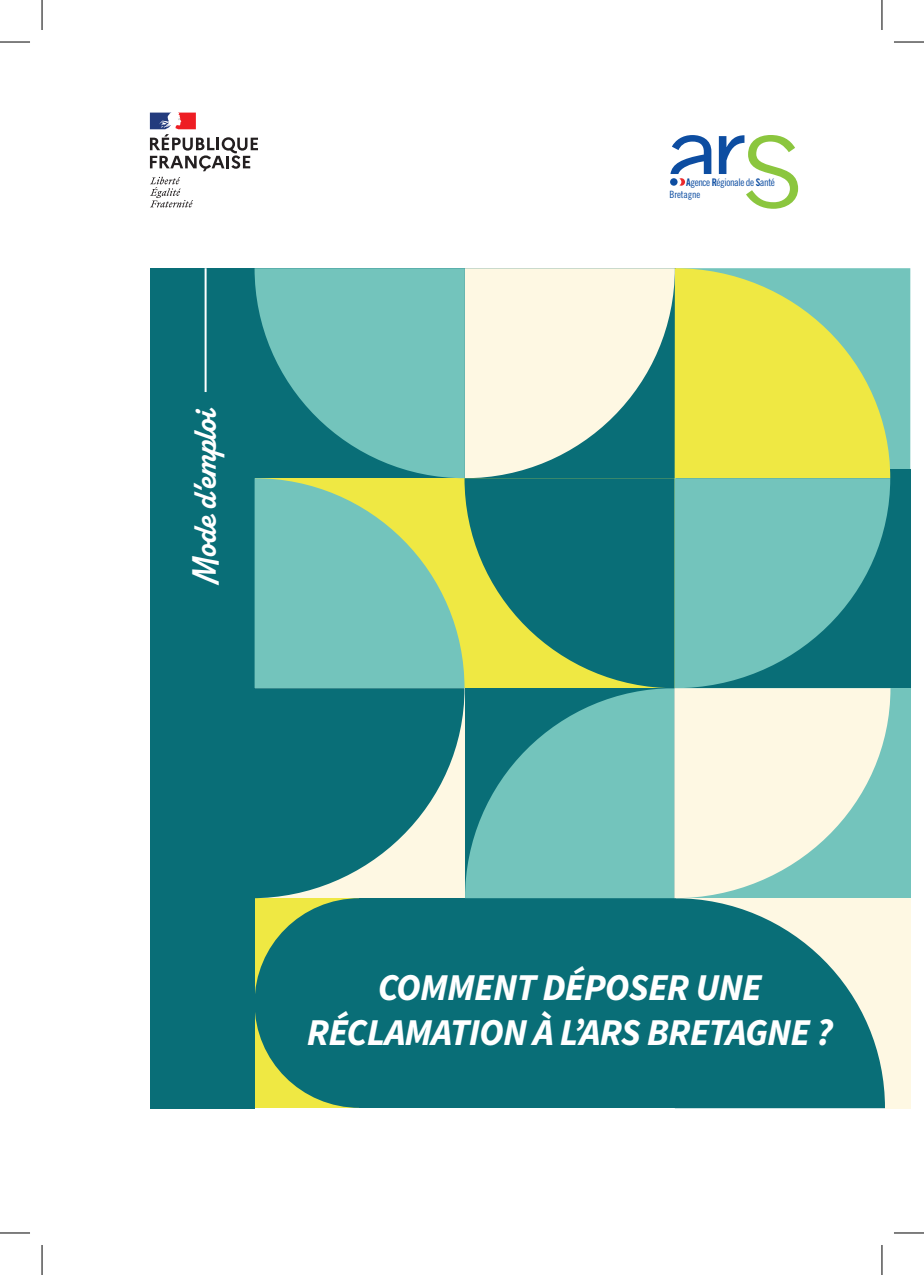
<style>
.page{position:relative;width:924px;height:1275px;background:#fff}
.page>*{position:absolute;margin:0;border:0;box-sizing:border-box;transform-origin:0 0}
.t1{font:italic 700 38px/45.6px "Source Sans Pro";letter-spacing:-.02em;color:#fff;text-align:center}
.t2{font:700 34px "Alkaline";color:#fff}
.t3{font:10.4px "Trade Gothic LT Std Cn 18";letter-spacing:-.04em;color:#0d4da1}
.t4{font:10px "Trade Gothic LT Std Cn 18";letter-spacing:-.01em;color:#0d4da1}
.s1{font-family:"Trade Gothic LT Std Bd Cn 20"}
</style>
<div class="page">
<div style="left:674px;top:268px;width:235px;height:210px;background:#73c4bc"></div>
<div style="left:674px;top:469px;width:235px;height:219px;background:#096e77"></div>
<svg style="left:670px;top:135px;width:41px;height:39px"></svg>
<svg style="left:677px;top:178px;width:7px;height:8px"></svg>
<svg style="left:673px;top:178px;width:8px;height:8px"></svg>
<svg style="left:669px;top:178px;width:8px;height:8px"></svg>
<svg style="left:718px;top:135px;width:79px;height:74px"></svg>
<div style="left:149px;top:268px;width:105px;height:840px;background:#096e77"></div>
<hr style="left:204px;top:268px;width:2px;height:124px;background:#fff">
<div style="left:674px;top:688px;width:235px;height:210px;background:#73c4bc"></div>
<svg style="left:254px;top:268px;width:636px;height:840px;background:#6aac97"></svg>
<svg style="left:150px;top:177px;width:43px;height:30px"></svg>
<svg style="left:150px;top:113px;width:108px;height:58px"></svg>
<div style="left:884px;top:898px;width:25px;height:210px;background:#fef8e3"></div>
<hr style="left:0;top:42px;width:30px;height:1px;background:#000">
<hr style="left:893px;top:42px;width:30px;height:1px;background:#000">
<hr style="left:0;top:1232px;width:30px;height:1px;background:#000">
<hr style="left:893px;top:1232px;width:30px;height:1px;background:#000">
<hr style="left:42px;top:0;width:1px;height:30px;background:#000">
<hr style="left:42px;top:1245px;width:1px;height:30px;background:#000">
<hr style="left:881px;top:0;width:1px;height:30px;background:#000">
<hr style="left:881px;top:1245px;width:1px;height:30px;background:#000">
<p class="t2" style="left:184px;top:582px;width:178px;rotate:-90deg">Mode d’emploi</p>
<p class="t3" style="left:686px;top:176px;width:90px"><span class="s1">A</span>gence <span class="s1">R</span>égionale de <span class="s1">S</span>anté</p>
<p class="t4" style="left:669px;top:188px;width:32px">Bretagne</p>
<p class="t1" style="left:306px;top:965px;width:527px">COMMENT DÉPOSER UNE<br>RÉCLAMATION À L’ARS BRETAGNE ?</p>
</div>
